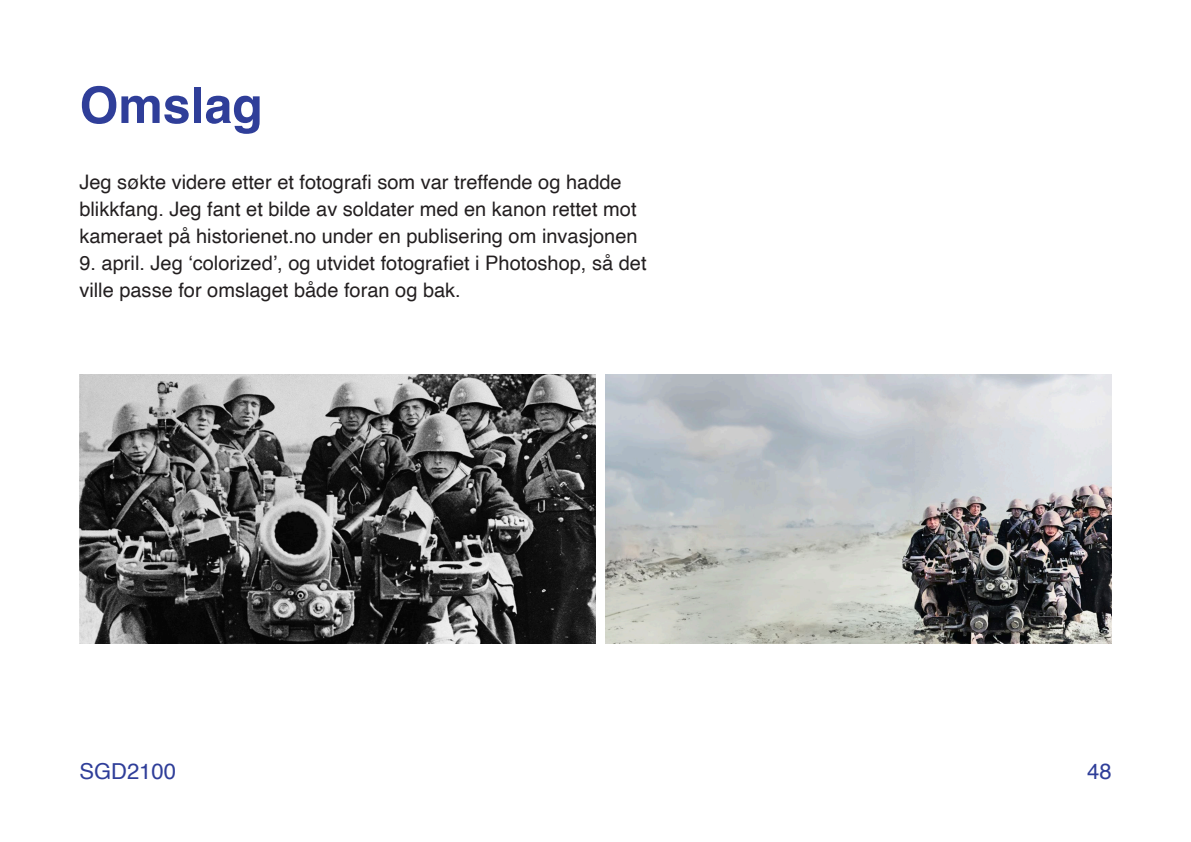
<style>
.page{position:relative;width:1191px;height:842px;background:#fff}
.page>*{position:absolute;margin:0;border:0;box-sizing:border-box;transform-origin:0 0}
.t1{font:700 50px "Helvetica";color:#2f3e99}
.t2{font:22px "Helvetica";color:#2f3e99}
.t3{font:20px/27px "Helvetica";color:#231f20}
</style>
<div class="page">
<img style="left:79px;top:374px;width:516px;height:270px">
<img style="left:605px;top:374px;width:506px;height:270px">
<p class="t1" style="left:79px;top:75px;width:185px">Omslag</p>
<p class="t3" style="left:79px;top:169px;width:560px">Jeg søkte videre etter et fotografi som var treffende og hadde blikkfang. Jeg fant et bilde av soldater med en kanon rettet mot kameraet på historienet.no under en publisering om invasjonen</p>
<p class="t3" style="left:79px;top:250px;width:568px">9. april. Jeg ‘colorized’, og utvidet fotografiet i Photoshop, så det ville passe for omslaget både foran og bak.</p>
<p class="t2" style="left:79px;top:754px;width:98px">SGD2100</p>
<p class="t2" style="left:1087px;top:754px;width:26px">48</p>
</div>
